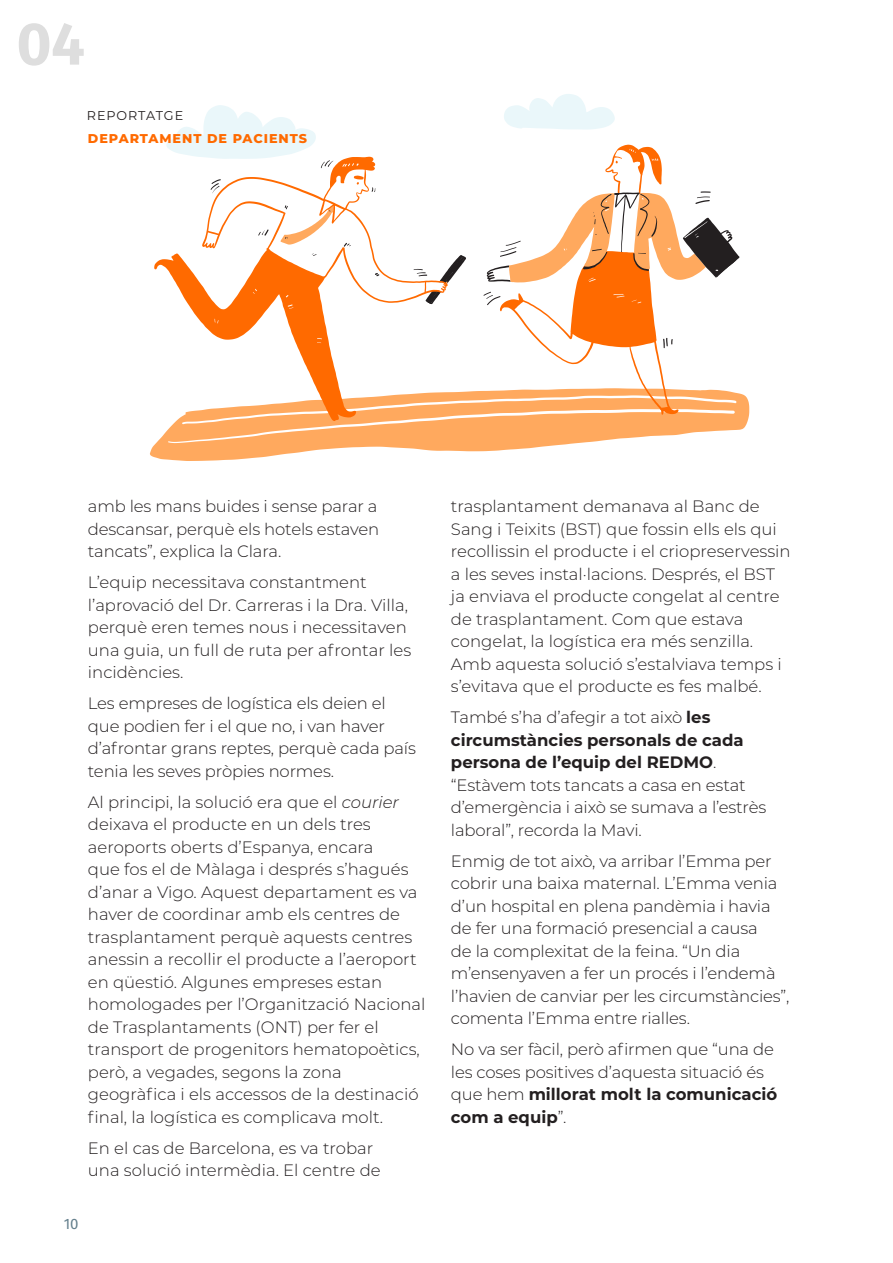
<style>
.page{position:relative;width:893px;height:1263px;background:#fff}
.page>*{position:absolute;margin:0;border:0;box-sizing:border-box;transform-origin:0 0}
.Cover_Main_Theme{font:700 60px "Fira Sans";color:#dedede}
.Copy_Text_3_columns{font:300 16.5px/22.5px "Montserrat";letter-spacing:-.01em;color:#231f20}
.t1{font:15px "Fira Sans";color:#647f8c}
.Copy_Text_1_column{font:800 12.75px "Montserrat";letter-spacing:.075em;color:#ff6a00}
.Copy_Text_1_column-2{font:12.75px "Montserrat";letter-spacing:.075em;color:#231f20}
.s1{font-style:italic}
.s2{font-weight:700}
</style>
<div class="page">
<svg style="left:150px;top:94px;width:599px;height:367px"></svg>
<p class="Cover_Main_Theme" style="left:17px;top:-7px;width:70px">04</p>
<p class="Copy_Text_1_column-2" style="left:87px;top:107px;width:98px">REPORTATGE</p>
<p class="Copy_Text_1_column" style="left:88px;top:129px;width:221px">DEPARTAMENT DE PACIENTS</p>
<p class="Copy_Text_3_columns" style="left:88px;top:494px;width:293px;text-align:justify">amb les mans buides i sense parar a descansar, perquè els hotels estaven tancats”, explica la Clara.</p>
<p class="Copy_Text_3_columns" style="left:88px;top:570px;width:325px">L’equip necessitava constantment l’aprovació del Dr. Carreras i la Dra. Villa, perquè eren temes nous i necessitaven una guia, un full de ruta per afrontar les incidències.</p>
<p class="Copy_Text_3_columns" style="left:88px;top:691px;width:330px">Les empreses de logística els deien el que podien fer i el que no, i van haver d’afrontar grans reptes, perquè cada país tenia les seves pròpies normes.</p>
<p class="Copy_Text_3_columns" style="left:88px;top:790px;width:339px">Al principi, la solució era que el <span class="s1">courier </span>deixava el producte en un dels tres aeroports oberts d’Espanya, encara<br>que fos el de Màlaga i després s’hagués d’anar a Vigo. Aquest departament es va haver de coordinar amb els centres de trasplantament perquè aquests centres anessin a recollir el producte a l’aeroport en qüestió. Algunes empreses estan homologades per l’Organització Nacional de Trasplantaments (ONT) per fer el transport de progenitors hematopoètics, però, a vegades, segons la zona geogràfica i els accessos de la destinació final, la logística es complicava molt.</p>
<p class="Copy_Text_3_columns" style="left:88px;top:1136px;width:294px">En el cas de Barcelona, es va trobar una solució intermèdia. El centre de</p>
<p class="t1" style="left:64px;top:1213px;width:16px">10</p>
<p class="Copy_Text_3_columns" style="left:451px;top:494px;width:341px">trasplantament demanava al Banc de Sang i Teixits (BST) que fossin ells els qui recollissin el producte i el criopreservessin a les seves instal·lacions. Després, el BST ja enviava el producte congelat al centre de trasplantament. Com que estava congelat, la logística era més senzilla.<br>Amb aquesta solució s’estalviava temps i s’evitava que el producte es fes malbé.</p>
<p class="Copy_Text_3_columns" style="left:451px;top:705px;width:317px">També s’ha d’afegir a tot això <span class="s2">les circumstàncies personals de cada persona de l’equip del REDMO</span>. “Estàvem tots tancats a casa en estat d’emergència i això se sumava a l’estrès laboral”, recorda la Mavi.</p>
<p class="Copy_Text_3_columns" style="left:451px;top:849px;width:340px">Enmig de tot això, va arribar l’Emma per cobrir una baixa maternal. L’Emma venia d’un hospital en plena pandèmia i havia de fer una formació presencial a causa<br>de la complexitat de la feina. “Un dia m’ensenyaven a fer un procés i l’endemà l’havien de canviar per les circumstàncies”, comenta l’Emma entre rialles.</p>
<p class="Copy_Text_3_columns" style="left:451px;top:1037px;width:328px">No va ser fàcil, però afirmen que “una de les coses positives d’aquesta situació és que hem <span class="s2">millorat molt la comunicació com a equip</span>”.</p>
</div>
